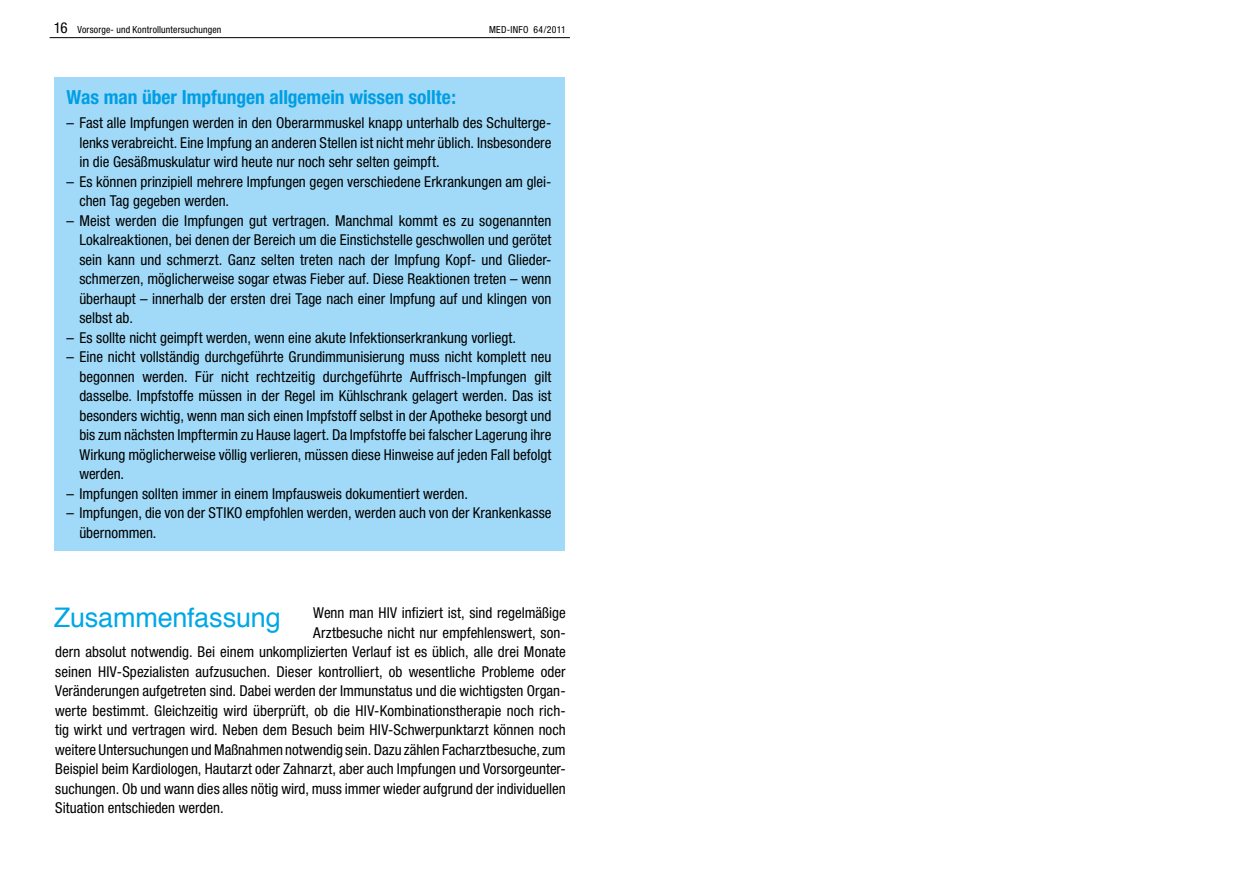
<style>
.page{position:relative;width:1259px;height:893px;background:#fff}
.page>*{position:absolute;margin:0;border:0;box-sizing:border-box;transform-origin:0 0}
._10_Titel_1__Ordnung{font:27px "Helvetica";letter-spacing:-.005em;color:#00a7e7}
._31_Kasten_Titel{font:700 condensed 19.5px "Helvetica Neue";color:#009ee3}
._02_Fließtext_Aufzäh{font:condensed 15px/19.5px "Helvetica Neue";color:#000;text-align:justify}
._01_Fließtext{font:condensed 15px "Helvetica Neue";color:#000}
.t1{font:condensed 9.75px "Helvetica Neue";letter-spacing:.015em;color:#000}
.s1{font-size:15px}
</style>
<div class="page">
<hr style="left:50px;top:37px;width:520px;height:1px;background:#000">
<div style="left:54px;top:77px;width:510px;height:473px;background:#a1daf8"></div>
<p class="t1" style="left:54px;top:24px;width:169px"><span class="s1">16</span> Vorsorge- und Kontrolluntersuchungen</p>
<p class="t1" style="left:489px;top:24px;width:78px">MED-INFO 64/2011</p>
<p class="_31_Kasten_Titel" style="left:67px;top:86px;width:391px">Was man über Impfungen allgemein wissen sollte:</p>
<p class="_02_Fließtext_Aufzäh" style="left:79px;top:113px;width:473px;text-indent:-13px">– Fast alle Impfungen werden in den Oberarmmuskel knapp unterhalb des Schulterge&shy;lenks verabreicht. Eine Impfung an anderen Stellen ist nicht mehr üblich. Insbesondere in die Gesäßmuskulatur wird heute nur noch sehr selten geimpft.</p>
<p class="_02_Fließtext_Aufzäh" style="left:79px;top:172px;width:473px;text-indent:-13px">– Es können prinzipiell mehrere Impfungen gegen verschiedene Erkrankungen am glei&shy;chen Tag gegeben werden.</p>
<p class="_02_Fließtext_Aufzäh" style="left:79px;top:211px;width:473px;text-indent:-13px">– Meist werden die Impfungen gut vertragen. Manchmal kommt es zu sogenannten Lokalreaktionen, bei denen der Bereich um die Einstichstelle geschwollen und gerötet sein kann und schmerzt. Ganz selten treten nach der Impfung Kopf- und Glieder&shy;schmerzen, möglicherweise sogar etwas Fieber auf. Diese Reaktionen treten – wenn überhaupt – innerhalb der ersten drei Tage nach einer Impfung auf und klingen von selbst ab.</p>
<p class="_02_Fließtext_Aufzäh" style="left:67px;top:328px;width:451px">– Es sollte nicht geimpft werden, wenn eine akute Infektionserkrankung vorliegt.</p>
<p class="_02_Fließtext_Aufzäh" style="left:79px;top:347px;width:473px;text-indent:-13px">– Eine nicht vollständig durchgeführte Grundimmunisierung muss nicht komplett neu begonnen werden. Für nicht rechtzeitig durchgeführte Auffrisch-Impfungen gilt dasselbe. Impfstoffe müssen in der Regel im Kühlschrank gelagert werden. Das ist besonders wichtig, wenn man sich einen Impfstoff selbst in der Apotheke besorgt und bis zum nächsten Impftermin zu Hause lagert. Da Impfstoffe bei falscher Lagerung ihre Wirkung möglicherweise völlig verlieren, müssen diese Hinweise auf jeden Fall befolgt werden.</p>
<p class="_02_Fließtext_Aufzäh" style="left:67px;top:484px;width:403px">– Impfungen sollten immer in einem Impfausweis dokumentiert werden.</p>
<p class="_02_Fließtext_Aufzäh" style="left:79px;top:503px;width:473px;text-indent:-13px">– Impfungen, die von der STIKO empfohlen werden, werden auch von der Krankenkasse übernommen.</p>
<p class="_01_Fließtext" style="left:313px;top:604px;width:254px">Wenn man HIV infiziert ist, sind regelmäßige</p>
<p class="_01_Fließtext" style="left:313px;top:624px;width:252px">Arztbesuche nicht nur empfehlenswert, son-</p>
<p class="_01_Fließtext" style="left:55px;top:643px;width:512px">dern absolut notwendig. Bei einem unkomplizierten Verlauf ist es üblich, alle drei Monate</p>
<p class="_01_Fließtext" style="left:55px;top:663px;width:512px">seinen HIV-Spezialisten aufzusuchen. Dieser kontrolliert, ob wesentliche Probleme oder</p>
<p class="_01_Fließtext" style="left:55px;top:682px;width:512px">Veränderungen aufgetreten sind. Dabei werden der Immunstatus und die wichtigsten Organ-</p>
<p class="_01_Fließtext" style="left:55px;top:702px;width:512px">werte bestimmt. Gleichzeitig wird überprüft, ob die HIV-Kombinationstherapie noch rich-</p>
<p class="_01_Fließtext" style="left:55px;top:721px;width:512px">tig wirkt und vertragen wird. Neben dem Besuch beim HIV-Schwerpunktarzt können noch</p>
<p class="_01_Fließtext" style="left:55px;top:741px;width:512px">weitere Untersuchungen und Maßnahmen notwendig sein. Dazu zählen Facharztbesuche, zum</p>
<p class="_01_Fließtext" style="left:55px;top:760px;width:512px">Beispiel beim Kardiologen, Hautarzt oder Zahnarzt, aber auch Impfungen und Vorsorgeunter-</p>
<p class="_01_Fließtext" style="left:55px;top:780px;width:512px">suchungen. Ob und wann dies alles nötig wird, muss immer wieder aufgrund der individuellen</p>
<p class="_01_Fließtext" style="left:55px;top:799px;width:170px">Situation entschieden werden.</p>
<p class="_10_Titel_1__Ordnung" style="left:54px;top:597px;width:228px">Zusammenfassung</p>
</div>
